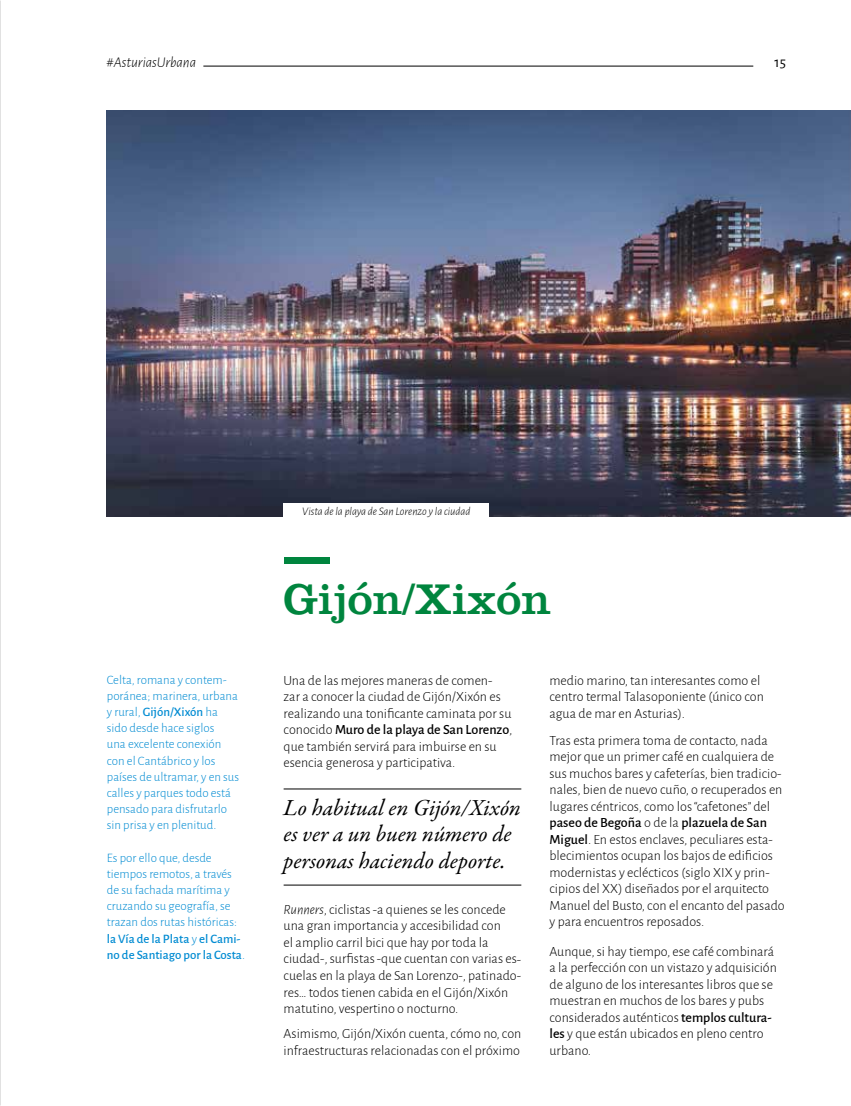
<style>
.page{position:relative;width:851px;height:1106px;background:#fff}
.page>*{position:absolute;margin:0;border:0;box-sizing:border-box;transform-origin:0 0}
.t1{font:44.55px "Clarendon LT Std";color:#00853e}
.t2{font:italic 23.1px/26.4px "Garamond Premr Pro";color:#000}
.t3{font:italic 300 14.85px "Alegreya Sans";color:#000}
.t4{font:14.85px "Alegreya Sans";color:#000}
.t5{font:300 14.1px/16.5px "Alegreya Sans";color:#000}
.t6{font:300 12.9px/16.2px "Alegreya Sans";color:#008bd2}
.t7{font:italic 300 11.55px "Alegreya Sans";color:#000}
.s1{font-weight:500}
.s2{font-style:italic}
</style>
<div class="page">
<div style="left:283px;top:557px;width:46px;height:7px;background:#00853e"></div>
<hr style="left:203px;top:66px;width:550px;height:1px;background:#000">
<hr style="left:283px;top:788px;width:238px;height:1px;background:#000">
<hr style="left:283px;top:884px;width:238px;height:1px;background:#000">
<img style="left:107px;top:111px;width:743px;height:405px">
<div style="left:283px;top:503px;width:206px;height:14px;background:#fff"></div>
<p class="t3" style="left:106px;top:52px;width:91px">#AsturiasUrbana</p>
<p class="t4" style="left:774px;top:52px;width:13px">15</p>
<p class="t7" style="left:302px;top:503px;width:170px">Vista de la playa de San Lorenzo y la ciudad</p>
<p class="t6" style="left:107px;top:671px;width:134px">Celta, romana y contem&shy;poránea; marinera, urbana y rural, <span class="s1">Gijón/Xixón</span> ha sido desde hace siglos<br>una excelente conexión con el Cantábrico y los países de ultramar, y en sus calles y parques todo está pensado para disfrutarlo sin prisa y en plenitud.</p>
<p class="t6" style="left:107px;top:849px;width:139px">Es por ello que, desde tiempos remotos, a través de su fachada marítima y cruzando su geografía, se trazan dos rutas históricas: <span class="s1">la Vía de la Plata</span> y <span class="s1">el Cami&shy;no de Santiago por la Costa</span>.</p>
<h1 class="t1" style="left:283px;top:573px;width:269px">Gijón/Xixón</h1>
<p class="t5" style="left:283px;top:671px;width:230px">Una de las mejores maneras de comen-<br>zar a conocer la ciudad de Gijón/Xixón es realizando una tonificante caminata por su conocido <span class="s1">Muro de la playa de San Lorenzo</span>, que también servirá para imbuirse en su esencia generosa y participativa.</p>
<h2 class="t2" style="left:283px;top:795px;width:239px">Lo habitual en Gijón/Xixón es ver a un buen número de personas haciendo deporte.</h2>
<p class="t5" style="left:283px;top:900px;width:239px"><span class="s2">Runners</span>, ciclistas -a quienes se les concede una gran importancia y accesibilidad con<br>el amplio carril bici que hay por toda la ciudad-, surfistas -que cuentan con varias es&shy;cuelas en la playa de San Lorenzo-, patinado&shy;res… todos tienen cabida en el Gijón/Xixón matutino, vespertino o nocturno.</p>
<p class="t5" style="left:283px;top:1024px;width:239px">Asimismo, Gijón/Xixón cuenta, cómo no, con infraestructuras relacionadas con el próximo</p>
<p class="t5" style="left:549px;top:671px;width:216px">medio marino, tan interesantes como el centro termal Talasoponiente (único con agua de mar en Asturias).</p>
<p class="t5" style="left:549px;top:731px;width:237px">Tras esta primera toma de contacto, nada mejor que un primer café en cualquiera de sus muchos bares y cafeterías, bien tradicio&shy;nales, bien de nuevo cuño, o recuperados en lugares céntricos, como los “cafetones” del <span class="s1">paseo de Begoña</span> o de la <span class="s1">plazuela de San Miguel</span>. En estos enclaves, peculiares esta&shy;blecimientos ocupan los bajos de edificios modernistas y eclécticos (siglo XIX y prin&shy;cipios del XX) diseñados por el arquitecto Manuel del Busto, con el encanto del pasado y para encuentros reposados.</p>
<p class="t5" style="left:549px;top:942px;width:229px">Aunque, si hay tiempo, ese café combinará a la perfección con un vistazo y adquisición de alguno de los interesantes libros que se muestran en muchos de los bares y pubs considerados auténticos <span class="s1">templos cultura&shy;les</span> y que están ubicados en pleno centro urbano.</p>
</div>
